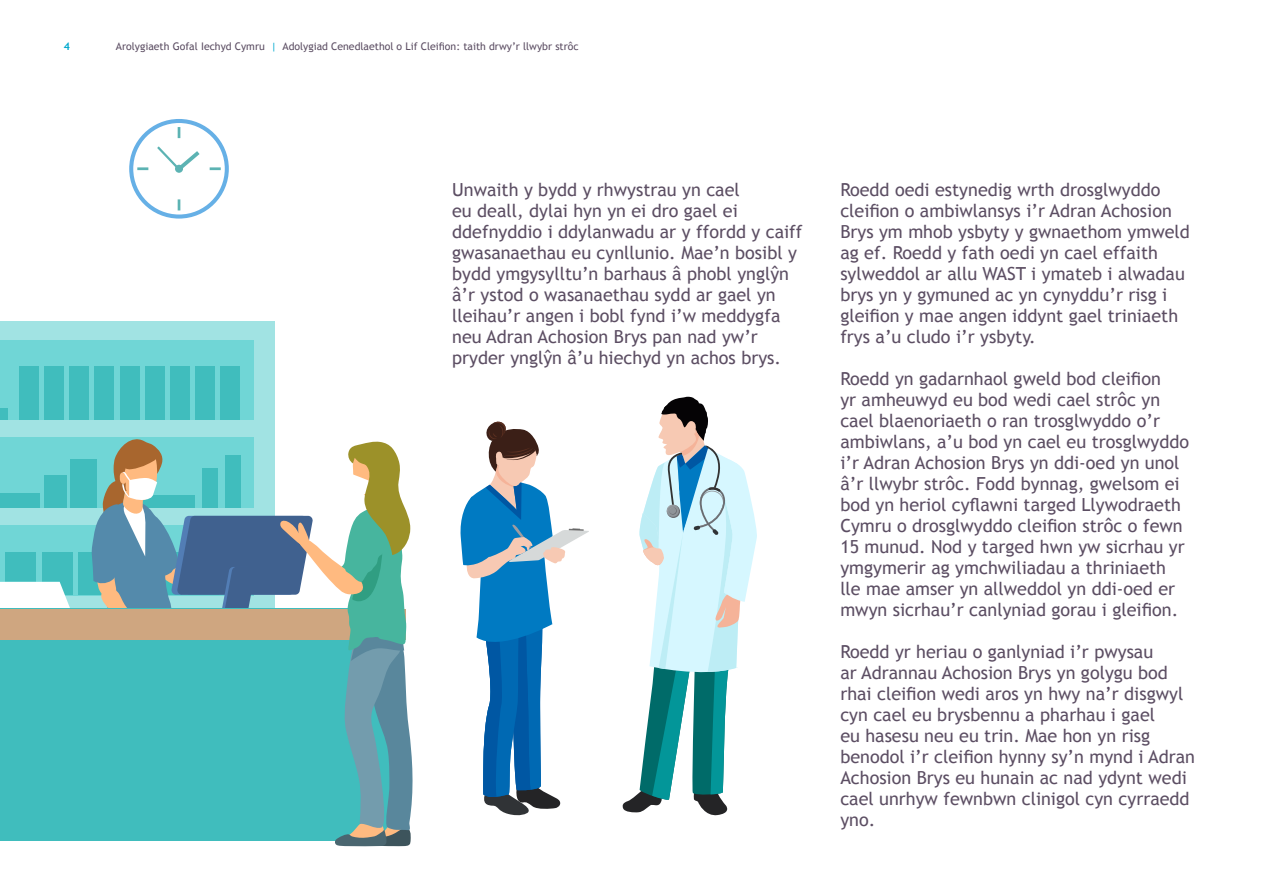
<style>
.page{position:relative;width:1263px;height:893px;background:#fff}
.page>*{position:absolute;margin:0;border:0;box-sizing:border-box;transform-origin:0 0}
.t1{font:18px/21px "Trebuchet MS";color:#5c4e63}
.t2{font:10.5px "Trebuchet MS";color:#5c4e63}
.t3{font:700 10.5px "Trebuchet MS";color:#00a9ce}
.s1{color:#00a9ce}
</style>
<div class="page">
<div style="left:0;top:321px;width:274px;height:503px;background:#a1e3e3"></div>
<div style="left:0;top:340px;width:253px;height:480px;background:#70d6d6"></div>
<div style="left:6px;top:552px;width:30px;height:43px;background:#40bdbd"></div>
<div style="left:42px;top:552px;width:31px;height:43px;background:#40bdbd"></div>
<div style="left:79px;top:552px;width:30px;height:43px;background:#40bdbd"></div>
<div style="left:221px;top:366px;width:19px;height:56px;background:#40bdbd"></div>
<div style="left:70px;top:460px;width:26px;height:51px;background:#40bdbd"></div>
<div style="left:44px;top:475px;width:23px;height:36px;background:#40bdbd"></div>
<div style="left:1px;top:493px;width:39px;height:18px;background:#40bdbd"></div>
<div style="left:195px;top:366px;width:20px;height:56px;background:#40bdbd"></div>
<div style="left:170px;top:366px;width:20px;height:56px;background:#40bdbd"></div>
<div style="left:145px;top:366px;width:19px;height:56px;background:#40bdbd"></div>
<div style="left:120px;top:366px;width:19px;height:56px;background:#40bdbd"></div>
<div style="left:95px;top:366px;width:19px;height:56px;background:#40bdbd"></div>
<div style="left:69px;top:366px;width:20px;height:56px;background:#40bdbd"></div>
<div style="left:44px;top:366px;width:20px;height:56px;background:#40bdbd"></div>
<div style="left:19px;top:366px;width:19px;height:56px;background:#40bdbd"></div>
<div style="left:0;top:408px;width:8px;height:14px;background:#40bdbd"></div>
<div style="left:0;top:421px;width:260px;height:16px;background:#a1e3e3"></div>
<div style="left:0;top:508px;width:260px;height:16px;background:#a1e3e3"></div>
<div style="left:0;top:596px;width:260px;height:16px;background:#a1e3e3"></div>
<svg style="left:0;top:582px;width:70px;height:27px;background:#ecf8f8"></svg>
<div style="left:0;top:609px;width:395px;height:232px;background:#40bdbd"></div>
<div style="left:0;top:609px;width:406px;height:30px;background:#cfa680"></div>
<svg style="left:88px;top:435px;width:325px;height:411px"></svg>
<svg style="left:129px;top:119px;width:100px;height:100px"></svg>
<div style="left:133px;top:123px;width:92px;height:91px;background:#fff;border-radius:50%"></div>
<svg style="left:175px;top:165px;width:8px;height:8px"></svg>
<svg style="left:178px;top:127px;width:2px;height:11px"></svg>
<svg style="left:178px;top:199px;width:2px;height:11px"></svg>
<svg style="left:210px;top:167px;width:11px;height:3px"></svg>
<svg style="left:137px;top:167px;width:11px;height:3px"></svg>
<svg style="left:157px;top:146px;width:43px;height:24px"></svg>
<svg style="left:460px;top:421px;width:129px;height:395px"></svg>
<svg style="left:622px;top:396px;width:135px;height:420px"></svg>
<p class="t3" style="left:64px;top:40px;width:8px">4</p>
<p class="t2" style="left:116px;top:40px;width:464px">Arolygiaeth Gofal Iechyd Cymru <span class="s1">|</span> Adolygiad Cenedlaethol o Lif Cleifion: taith drwy’r llwybr strôc</p>
<p class="t1" style="left:452px;top:179px;width:352px">Unwaith y bydd y rhwystrau yn cael<br>eu deall, dylai hyn yn ei dro gael ei ddefnyddio i ddylanwadu ar y ffordd y caiff gwasanaethau eu cynllunio. Mae’n bosibl y bydd ymgysylltu’n barhaus â phobl ynglŷn â’r ystod o wasanaethau sydd ar gael yn lleihau’r angen i bobl fynd i’w meddygfa neu Adran Achosion Brys pan nad yw’r pryder ynglŷn â’u hiechyd yn achos brys.</p>
<p class="t1" style="left:840px;top:180px;width:351px">Roedd oedi estynedig wrth drosglwyddo cleifion o ambiwlansys i’r Adran Achosion Brys ym mhob ysbyty y gwnaethom ymweld ag ef. Roedd y fath oedi yn cael effaith sylweddol ar allu WAST i ymateb i alwadau brys yn y gymuned ac yn cynyddu’r risg i gleifion y mae angen iddynt gael triniaeth frys a’u cludo i’r ysbyty.</p>
<p class="t1" style="left:840px;top:369px;width:350px">Roedd yn gadarnhaol gweld bod cleifion<br>yr amheuwyd eu bod wedi cael strôc yn cael blaenoriaeth o ran trosglwyddo o’r ambiwlans, a’u bod yn cael eu trosglwyddo i’r Adran Achosion Brys yn ddi-oed yn unol â’r llwybr strôc. Fodd bynnag, gwelsom ei bod yn heriol cyflawni targed Llywodraeth Cymru o drosglwyddo cleifion strôc o fewn 15 munud. Nod y targed hwn yw sicrhau yr ymgymerir ag ymchwiliadau a thriniaeth lle mae amser yn allweddol yn ddi-oed er mwyn sicrhau’r canlyniad gorau i gleifion.</p>
<p class="t1" style="left:840px;top:642px;width:356px">Roedd yr heriau o ganlyniad i’r pwysau<br>ar Adrannau Achosion Brys yn golygu bod rhai cleifion wedi aros yn hwy na’r disgwyl cyn cael eu brysbennu a pharhau i gael<br>eu hasesu neu eu trin. Mae hon yn risg benodol i’r cleifion hynny sy’n mynd i Adran Achosion Brys eu hunain ac nad ydynt wedi cael unrhyw fewnbwn clinigol cyn cyrraedd yno.</p>
</div>
